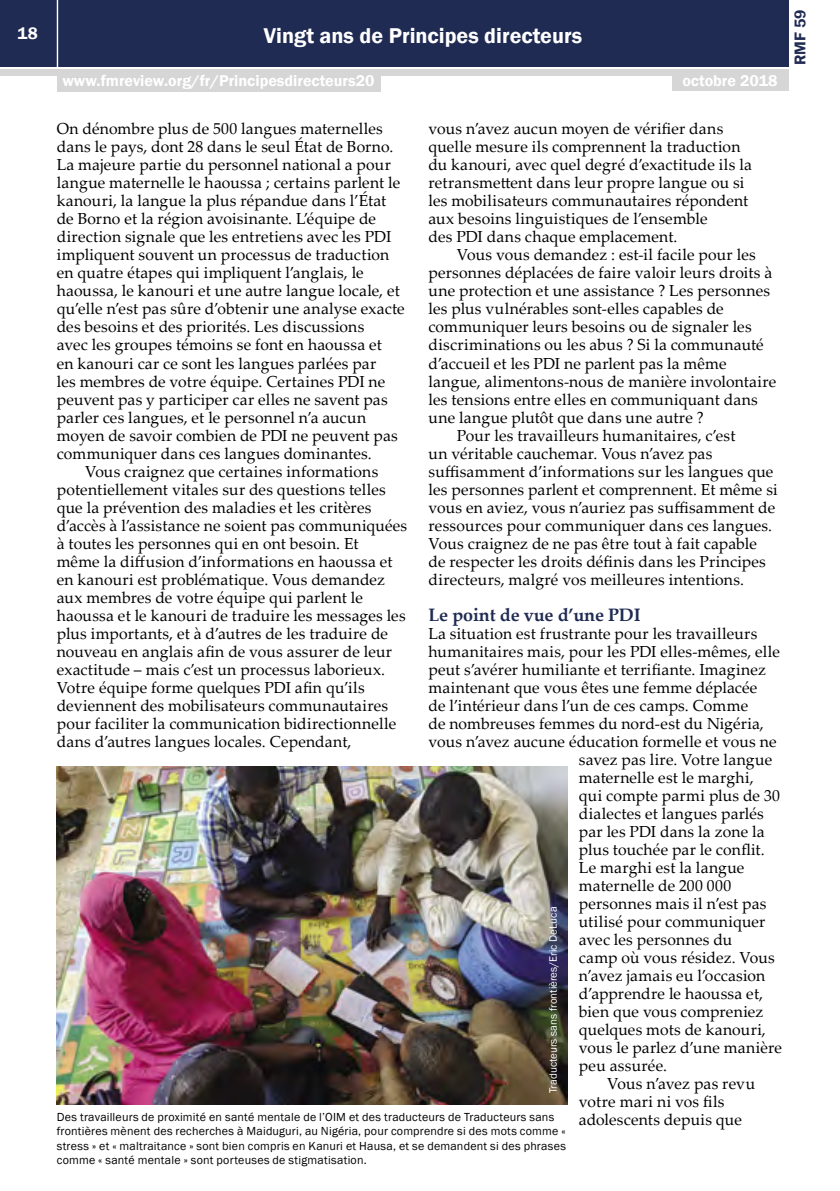
<style>
.page{position:relative;width:840px;height:1191px;background:#fff}
.page>*{position:absolute;margin:0;border:0;box-sizing:border-box;transform-origin:0 0}
.t1{font:600 22px "Franklin Gothic";color:#fff}
.t2{font:700 18px "Palatino Linotype";letter-spacing:-.01em;color:#202b53}
.t3{font:600 17px "Franklin Gothic";color:#fff}
.t4{font:16px/18px "Palatino Linotype";letter-spacing:.01em;color:#000}
.t5{font:600 16px "Franklin Gothic";color:#fff}
.t6{font:600 16px "Franklin Gothic";color:#202b53}
.t7{font:12px/14.4px "Franklin Gothic";letter-spacing:.02em;color:#000}
.t8{font:11px "Franklin Gothic";color:#fff}
</style>
<div class="page">
<div style="left:0;top:0;width:787px;height:66px;background:#202b53"></div>
<div style="left:0;top:69px;width:787px;height:6px;background:#d6d6d6"></div>
<hr style="left:57px;top:0;width:1px;height:67px;background:#fff">
<div style="left:671px;top:73px;width:116px;height:18px;background:#d6d6d6"></div>
<div style="left:57px;top:74px;width:323px;height:18px;background:#d6d6d6"></div>
<img style="left:57px;top:766px;width:510px;height:338px">
<p class="t3" style="left:18px;top:23px;width:22px">18</p>
<h1 class="t1" style="left:264px;top:22px;width:319px">Vingt ans de Principes directeurs</h1>
<p class="t5" style="left:62px;top:71px;width:313px">www.fmreview.org/fr/Principesdirecteurs20</p>
<p class="t5" style="left:682px;top:71px;width:97px">octobre 2018</p>
<p class="t6" style="left:789px;top:65px;width:57px;rotate:-90deg">RMF 59</p>
<p class="t4" style="left:428px;top:119px;width:325px">vous n’avez aucun moyen de vérifier dans quelle mesure ils comprennent la traduction du kanouri, avec quel degré d’exactitude ils la retransmettent dans leur propre langue ou si les mobilisateurs communautaires répondent aux besoins linguistiques de l’ensemble<br>des PDI dans chaque emplacement.</p>
<p class="t4" style="left:456px;top:245px;width:300px">Vous vous demandez : est-il facile pour les</p>
<p class="t4" style="left:428px;top:263px;width:345px">personnes déplacées de faire valoir leurs droits à</p>
<p class="t4" style="left:428px;top:281px;width:343px">une protection et une assistance ? Les personnes</p>
<p class="t4" style="left:428px;top:299px;width:296px">les plus vulnérables sont-elles capables de</p>
<p class="t4" style="left:428px;top:317px;width:324px">communiquer leurs besoins ou de signaler les</p>
<p class="t4" style="left:428px;top:335px;width:336px">discriminations ou les abus ? Si la communauté</p>
<p class="t4" style="left:428px;top:353px;width:299px">d’accueil et les PDI ne parlent pas la même</p>
<p class="t4" style="left:428px;top:371px;width:349px">langue, alimentons-nous de manière involontaire</p>
<p class="t4" style="left:428px;top:389px;width:331px">les tensions entre elles en communiquant dans</p>
<p class="t4" style="left:428px;top:407px;width:277px">une langue plutôt que dans une autre ?</p>
<p class="t4" style="left:456px;top:425px;width:280px">Pour les travailleurs humanitaires, c’est</p>
<p class="t4" style="left:428px;top:443px;width:285px">un véritable cauchemar. Vous n’avez pas</p>
<p class="t4" style="left:428px;top:461px;width:346px">suffisamment d’informations sur les langues que</p>
<p class="t4" style="left:428px;top:479px;width:350px">les personnes parlent et comprennent. Et même si</p>
<p class="t4" style="left:428px;top:497px;width:348px">vous en aviez, vous n’auriez pas suffisamment de</p>
<p class="t4" style="left:428px;top:515px;width:345px">ressources pour communiquer dans ces langues.</p>
<p class="t4" style="left:428px;top:533px;width:330px">Vous craignez de ne pas être tout à fait capable</p>
<p class="t4" style="left:428px;top:551px;width:339px">de respecter les droits définis dans les Principes</p>
<p class="t4" style="left:428px;top:569px;width:317px">directeurs, malgré vos meilleures intentions.</p>
<p class="t2" style="left:428px;top:601px;width:214px">Le point de vue d’une PDI</p>
<p class="t4" style="left:428px;top:623px;width:330px">La situation est frustrante pour les travailleurs</p>
<p class="t4" style="left:428px;top:641px;width:353px">humanitaires mais, pour les PDI elles-mêmes, elle</p>
<p class="t4" style="left:428px;top:659px;width:338px">peut s’avérer humiliante et terrifiante. Imaginez</p>
<p class="t4" style="left:428px;top:677px;width:330px">maintenant que vous êtes une femme déplacée</p>
<p class="t4" style="left:428px;top:695px;width:321px">de l’intérieur dans l’un de ces camps. Comme</p>
<p class="t4" style="left:428px;top:713px;width:337px">de nombreuses femmes du nord-est du Nigéria,</p>
<p class="t4" style="left:428px;top:731px;width:349px">vous n’avez aucune éducation formelle et vous ne</p>
<p class="t4" style="left:578px;top:749px;width:195px">savez pas lire. Votre langue</p>
<p class="t4" style="left:578px;top:767px;width:176px">maternelle est le marghi,</p>
<p class="t4" style="left:578px;top:785px;width:202px">qui compte parmi plus de 30</p>
<p class="t4" style="left:578px;top:803px;width:186px">dialectes et langues parlés</p>
<p class="t4" style="left:578px;top:821px;width:187px">par les PDI dans la zone la</p>
<p class="t4" style="left:578px;top:839px;width:187px">plus touchée par le conflit.</p>
<p class="t4" style="left:578px;top:857px;width:167px">Le marghi est la langue</p>
<p class="t4" style="left:578px;top:875px;width:154px">maternelle de 200 000</p>
<p class="t4" style="left:578px;top:893px;width:189px">personnes mais il n’est pas</p>
<p class="t4" style="left:578px;top:911px;width:188px">utilisé pour communiquer</p>
<p class="t4" style="left:578px;top:929px;width:155px">avec les personnes du</p>
<p class="t4" style="left:578px;top:947px;width:197px">camp où vous résidez. Vous</p>
<p class="t4" style="left:578px;top:965px;width:188px">n’avez jamais eu l’occasion</p>
<p class="t4" style="left:578px;top:983px;width:185px">d’apprendre le haoussa et,</p>
<p class="t4" style="left:578px;top:1001px;width:186px">bien que vous compreniez</p>
<p class="t4" style="left:578px;top:1019px;width:188px">quelques mots de kanouri,</p>
<p class="t4" style="left:578px;top:1037px;width:204px">vous le parlez d’une manière</p>
<p class="t4" style="left:578px;top:1055px;width:90px">peu assurée.</p>
<p class="t4" style="left:607px;top:1073px;width:149px">Vous n’avez pas revu</p>
<p class="t4" style="left:578px;top:1091px;width:147px">votre mari ni vos fils</p>
<p class="t4" style="left:578px;top:1109px;width:164px">adolescents depuis que</p>
<p class="t4" style="left:57px;top:119px;width:327px">On dénombre plus de 500 langues maternelles</p>
<p class="t4" style="left:57px;top:137px;width:338px">dans le pays, dont 28 dans le seul État de Borno.</p>
<p class="t4" style="left:57px;top:155px;width:335px">La majeure partie du personnel national a pour</p>
<p class="t4" style="left:57px;top:173px;width:345px">langue maternelle le haoussa ; certains parlent le</p>
<p class="t4" style="left:57px;top:191px;width:331px">kanouri, la langue la plus répandue dans l’État</p>
<p class="t4" style="left:57px;top:209px;width:321px">de Borno et la région avoisinante. L’équipe de</p>
<p class="t4" style="left:57px;top:227px;width:336px">direction signale que les entretiens avec les PDI</p>
<p class="t4" style="left:57px;top:245px;width:334px">impliquent souvent un processus de traduction</p>
<p class="t4" style="left:57px;top:263px;width:308px">en quatre étapes qui impliquent l’anglais, le</p>
<p class="t4" style="left:57px;top:281px;width:344px">haoussa, le kanouri et une autre langue locale, et</p>
<p class="t4" style="left:57px;top:299px;width:349px">qu’elle n’est pas sûre d’obtenir une analyse exacte</p>
<p class="t4" style="left:57px;top:317px;width:309px">des besoins et des priorités. Les discussions</p>
<p class="t4" style="left:57px;top:335px;width:326px">avec les groupes témoins se font en haoussa et</p>
<p class="t4" style="left:57px;top:353px;width:321px">en kanouri car ce sont les langues parlées par</p>
<p class="t4" style="left:57px;top:371px;width:330px">les membres de votre équipe. Certaines PDI ne</p>
<p class="t4" style="left:57px;top:389px;width:332px">peuvent pas y participer car elles ne savent pas</p>
<p class="t4" style="left:57px;top:407px;width:311px">parler ces langues, et le personnel n’a aucun</p>
<p class="t4" style="left:57px;top:425px;width:342px">moyen de savoir combien de PDI ne peuvent pas</p>
<p class="t4" style="left:57px;top:443px;width:316px">communiquer dans ces langues dominantes.</p>
<p class="t4" style="left:85px;top:461px;width:294px">Vous craignez que certaines informations</p>
<p class="t4" style="left:57px;top:479px;width:330px">potentiellement vitales sur des questions telles</p>
<p class="t4" style="left:57px;top:497px;width:316px">que la prévention des maladies et les critères</p>
<p class="t4" style="left:57px;top:515px;width:352px">d’accès à l’assistance ne soient pas communiquées</p>
<p class="t4" style="left:57px;top:533px;width:303px">à toutes les personnes qui en ont besoin. Et</p>
<p class="t4" style="left:57px;top:551px;width:337px">même la diffusion d’informations en haoussa et</p>
<p class="t4" style="left:57px;top:569px;width:329px">en kanouri est problématique. Vous demandez</p>
<p class="t4" style="left:57px;top:587px;width:307px">aux membres de votre équipe qui parlent le</p>
<p class="t4" style="left:57px;top:605px;width:350px">haoussa et le kanouri de traduire les messages les</p>
<p class="t4" style="left:57px;top:623px;width:332px">plus importants, et à d’autres de les traduire de</p>
<p class="t4" style="left:57px;top:641px;width:337px">nouveau en anglais afin de vous assurer de leur</p>
<p class="t4" style="left:57px;top:659px;width:329px">exactitude – mais c’est un processus laborieux.</p>
<p class="t4" style="left:57px;top:677px;width:309px">Votre équipe forme quelques PDI afin qu’ils</p>
<p class="t4" style="left:57px;top:695px;width:333px">deviennent des mobilisateurs communautaires</p>
<p class="t4" style="left:57px;top:713px;width:341px">pour faciliter la communication bidirectionnelle</p>
<p class="t4" style="left:57px;top:731px;width:296px">dans d’autres langues locales. Cependant,</p>
<p class="t8" style="left:546px;top:1093px;width:188px;rotate:-90deg">Traducteurs sans frontières/Eric DeLuca</p>
<p class="t7" style="left:57px;top:1109px;width:510px">Des travailleurs de proximité en santé mentale de l’OIM et des traducteurs de Traducteurs sans frontières mènent des recherches à Maiduguri, au Nigéria, pour comprendre si des mots comme « stress » et « maltraitance » sont bien compris en Kanuri et Hausa, et se demandent si des phrases comme « santé mentale » sont porteuses de stigmatisation.</p>
</div>
